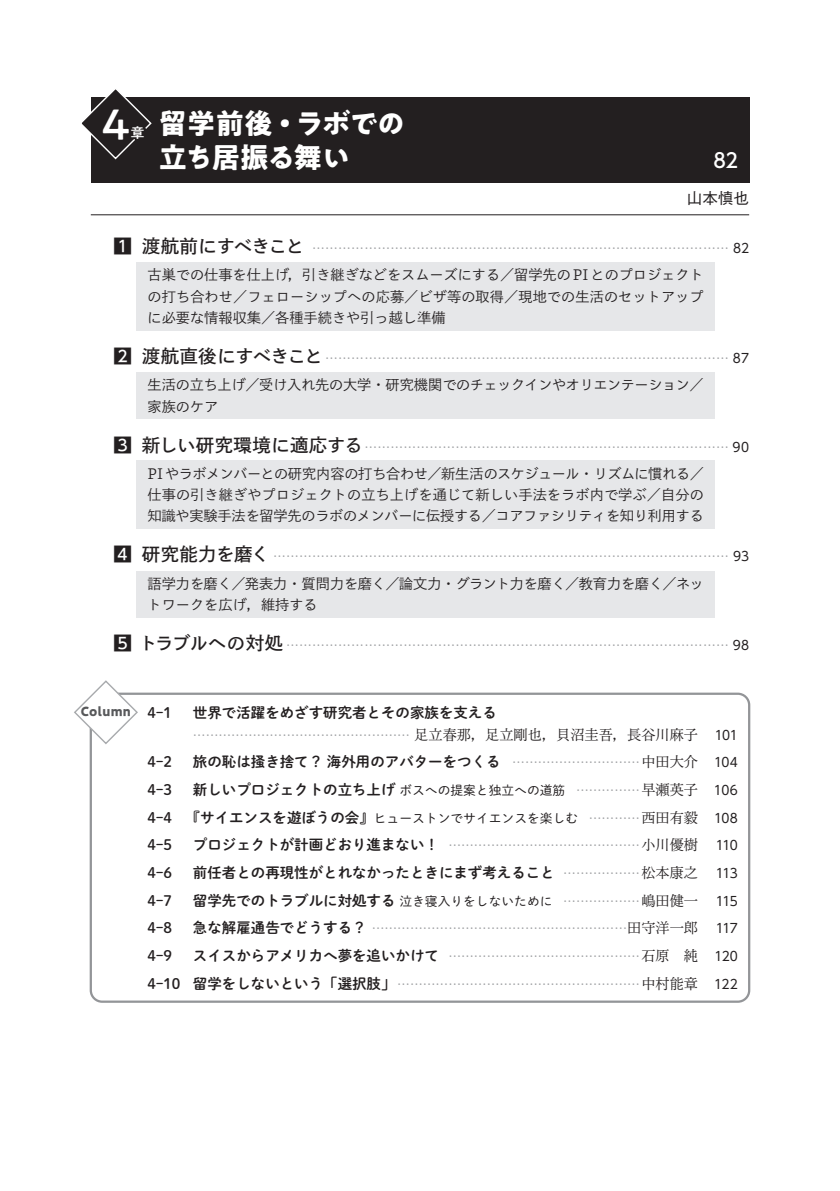
<style>
.page{position:relative;width:840px;height:1191px;background:#fff}
.page>*{position:absolute;margin:0;border:0;box-sizing:border-box;transform-origin:0 0}
.t1{font:42.6px "PA1 Gothic Std N Medium 90 pv RKSJ H";color:#fff}
.t2{font:28.4px/34px "PA1 Gothic Std N Bold 90 pv RKSJ H";letter-spacing:-.03em;color:#fff}
.t3{font:19.8px "UD Shin Go C Oniz Pr 6 N Med 90 pv RKSJ H";color:#fff}
.t4{font:15.6px "Gothic BBB Pr 6 N Medium 90 pv RKSJ H";color:#231f20}
.t5{font:14.4px/27.6px "Shuei M Go Std B 90 pv RKSJ H";color:#231f20;text-align:justify}
.t6{font:14.2px/21.2px "P Bunkyu Go Pr 6 N R 90 pv RKSJ H";color:#231f20;text-align:justify}
.t7{font:14.2px/21.2px "P Bunkyu Go Pr 6 N R 90 pv RKSJ H";letter-spacing:-.03em;color:#231f20}
.t8{font:14.2px "P Bunkyu Min Pr 6 N R 90 pv RKSJ H";color:#231f20}
.t9{font:14.2px "PA1 Gothic Std N Medium 90 pv RKSJ H";color:#fff}
.t10{font:12.8px "Gothic BBB Pr 6 N Medium 90 pv RKSJ H";color:#939598}
.t11{font:12.8px "UD Shin Go C Oniz Pr 6 N Reg 90 pv RKSJ H";letter-spacing:-.085em;color:#231f20}
.t12{font:12.8px "PA1 Gothic Std N Bold 90 pv RKSJ H";letter-spacing:.03em;color:#57585a}
.s1{font-family:"UD Shin Go NT Pr 6 N Medium 90 pv RKSJ H";font-size:18.4px;color:#231f20}
.s2{font-family:"P Bunkyu Go Pr 6 N DB 90 pv RKSJ H";font-size:18.4px;color:#231f20}
.s3{font-family:"UD Shin Go C Oniz Pr 6 N Reg 90 pv RKSJ H";color:#231f20}
.s4{font-family:"Gothic BBB Pr 6 N Medium 90 pv RKSJ H";font-size:12.8px;color:#939598}
.s5{font-family:"UD Shin Go C Oniz Pr 6 N Reg 90 pv RKSJ H";font-size:12.8px}
.s6{font-family:"P Bunkyu Min Pr 6 N R 90 pv RKSJ H";font-size:14.2px}
.s7{font-family:"P Shuei M Go Std N L 90 pv RKSJ H";font-size:12.8px}
.s8{font-family:"Shuei M Go Std B 90 pv RKSJ H";font-size:14.4px;color:#231f20}
.s9{font-family:"P Bunkyu Min Pr 6 N R 90 pv RKSJ H";font-size:14.2px;color:#231f20}
</style>
<div class="page">
<div style="left:91px;top:98px;width:657px;height:85px;background:#231f20"></div>
<hr style="left:91px;top:214px;width:657px;height:1px;background:#231f20">
<div style="left:136px;top:262px;width:578px;height:68px;background:#e6e7e9"></div>
<div style="left:136px;top:372px;width:578px;height:47px;background:#e6e7e9"></div>
<div style="left:136px;top:461px;width:578px;height:68px;background:#e6e7e9"></div>
<div style="left:136px;top:570px;width:578px;height:47px;background:#e6e7e9"></div>
<div style="left:90px;top:692px;width:659px;height:310px;border:2px solid #939598;border-radius:11px"></div>
<svg style="left:81px;top:89px;width:72px;height:71px"></svg>
<svg style="left:74px;top:680px;width:65px;height:65px"></svg>
<h1 class="t1" style="left:101px;top:107px;width:30px">4</h1>
<h2 class="t2" style="left:159px;top:110px;width:248px">留学前後・ラボでの立ち居振る舞い</h2>
<p class="t9" style="left:130px;top:127px;width:16px">章</p>
<h3 class="t3" style="left:713px;top:153px;width:26px">82</h3>
<p class="t4" style="left:686px;top:193px;width:64px">山本慎也</p>
<p class="t10" style="left:113px;top:243px;width:636px"><span class="s1">1</span> <span class="s2">渡航前にすべきこと</span> …………………………………………………………………………………… <span class="s3">82</span></p>
<p class="t6" style="left:147px;top:266px;width:557px">古巣での仕事を仕上げ，引き継ぎなどをスムーズにする／留学先の PI とのプロジェクトの打ち合わせ／フェローシップへの応募／ビザ等の取得／現地での生活のセットアップに必要な情報収集／各種手続きや引っ越し準備</p>
<p class="t10" style="left:113px;top:353px;width:636px"><span class="s1">2</span> <span class="s2">渡航直後にすべきこと</span> ………………………………………………………………………………… <span class="s3">87</span></p>
<p class="t7" style="left:147px;top:376px;width:557px">生活の立ち上げ／受け入れ先の大学・研究機関でのチェックインやオリエンテーション／家族のケア</p>
<p class="t10" style="left:113px;top:442px;width:636px"><span class="s1">3</span> <span class="s2">新しい研究環境に適応する</span> ………………………………………………………………………… <span class="s3">90</span></p>
<p class="t6" style="left:147px;top:465px;width:557px">PI やラボメンバーとの研究内容の打ち合わせ／新生活のスケジュール・リズムに慣れる／仕事の引き継ぎやプロジェクトの立ち上げを通じて新しい手法をラボ内で学ぶ／自分の知識や実験手法を留学先のラボのメンバーに伝授する／コアファシリティを知り利用する</p>
<p class="t10" style="left:113px;top:552px;width:636px"><span class="s1">4</span> <span class="s2">研究能力を磨く</span> …………………………………………………………………………………………… <span class="s3">93</span></p>
<p class="t6" style="left:147px;top:575px;width:557px">語学力を磨く／発表力・質問力を磨く／論文力・グラント力を磨く／教育力を磨く／ネットワークを広げ，維持する</p>
<p class="t10" style="left:113px;top:640px;width:636px"><span class="s1">5</span> <span class="s2">トラブルへの対処</span> ………………………………………………………………………………………… <span class="s3">98</span></p>
<p class="t12" style="left:81px;top:707px;width:52px">Column</p>
<p class="t5" style="left:147px;top:700px;width:26px">4-1</p>
<p class="t5" style="left:193px;top:700px;width:305px">世界で活躍をめざす研究者とその家族を支える</p>
<p class="t8" style="left:193px;top:729px;width:546px"><span class="s4">……………………………………………</span> 足立春那，足立剛也，貝沼圭吾，長谷川麻子 <span class="s5">101</span></p>
<p class="t5" style="left:147px;top:750px;width:26px">4-2</p>
<p class="t5" style="left:193px;top:750px;width:546px">旅の恥は掻き捨て？ 海外用のアバターをつくる <span class="s4">…………………………</span><span class="s6">中田大介</span> <span class="s5">104</span></p>
<p class="t5" style="left:147px;top:778px;width:26px">4-3</p>
<p class="t5" style="left:147px;top:778px;width:591px;text-indent:45px">新しいプロジェクトの立ち上げ <span class="s7">ボスへの提案と独立への道筋</span> <span class="s4">……………</span><span class="s6">早瀬英子</span> <span class="s5">106<br></span>4-4 『サイエンスを遊ぼうの会』<span class="s7">ヒューストンでサイエンスを楽しむ</span> <span class="s4">…………</span><span class="s6">西田有毅</span> <span class="s5">108<br></span>4-5</p>
<p class="t5" style="left:193px;top:833px;width:546px">プロジェクトが計画どおり進まない！ <span class="s4">………………………………………</span><span class="s6">小川優樹</span> <span class="s5">110</span></p>
<p class="t5" style="left:147px;top:860px;width:26px">4-6</p>
<p class="t5" style="left:193px;top:860px;width:506px">前任者との再現性がとれなかったときにまず考えること <span class="s4">………………</span><span class="s6">松本康之</span></p>
<p class="t11" style="left:715px;top:868px;width:23px">113</p>
<p class="t5" style="left:147px;top:888px;width:26px">4-7</p>
<p class="t5" style="left:193px;top:888px;width:506px">留学先でのトラブルに対処する <span class="s7">泣き寝入りをしないために</span> <span class="s4">………………</span><span class="s6">嶋田健一</span></p>
<p class="t11" style="left:715px;top:896px;width:23px">115</p>
<p class="t5" style="left:147px;top:916px;width:26px">4-8</p>
<p class="t10" style="left:193px;top:923px;width:506px"><span class="s8">急な解雇通告でどうする？</span> ……………………………………………………<span class="s9">田守洋一郎</span></p>
<p class="t11" style="left:715px;top:923px;width:23px">117</p>
<p class="t5" style="left:147px;top:943px;width:26px">4-9</p>
<p class="t5" style="left:193px;top:943px;width:546px">スイスからアメリカへ夢を追いかけて <span class="s4">………………………………………</span><span class="s6">石原　純</span> <span class="s5">120</span></p>
<p class="t10" style="left:147px;top:979px;width:591px"><span class="s8">4-10 留学をしないという「選択肢」</span> …………………………………………………<span class="s9">中村能章</span> <span class="s3">122</span></p>
</div>
